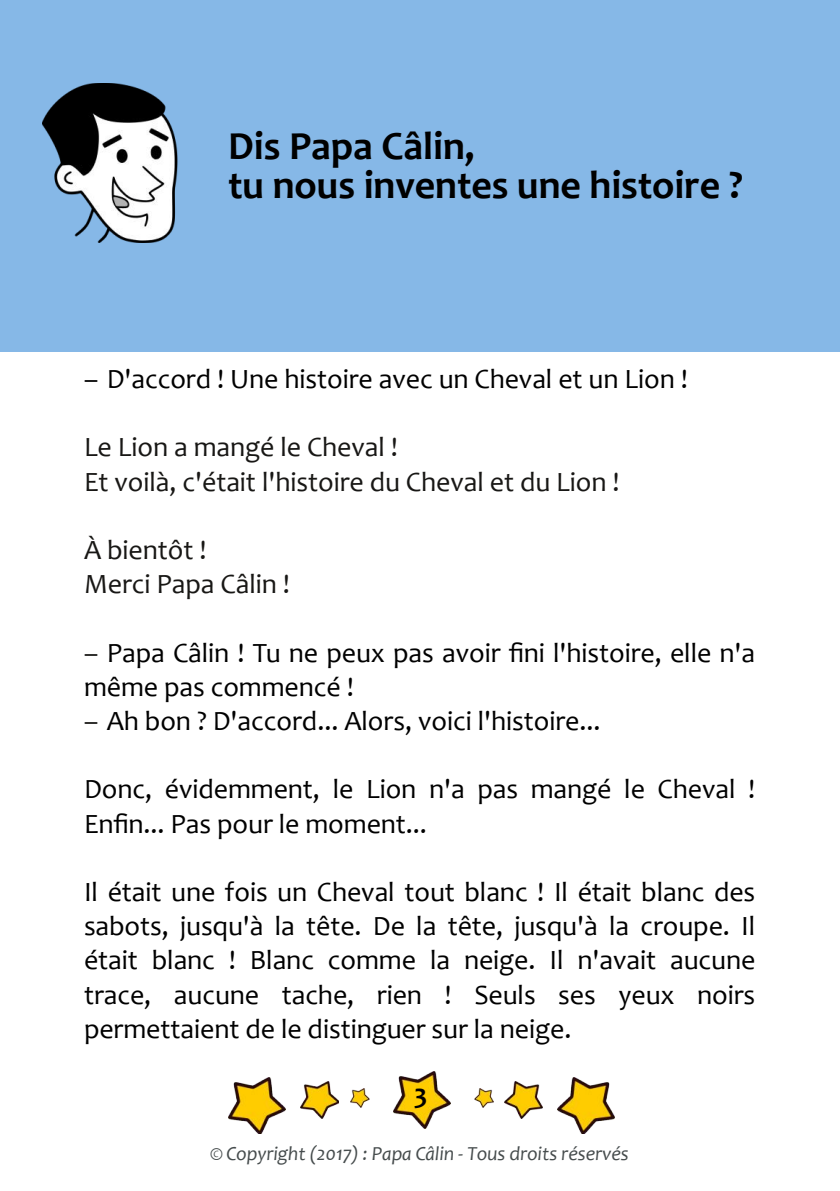
<style>
.page{position:relative;width:840px;height:1191px;background:#fff}
.page>*{position:absolute;margin:0;border:0;box-sizing:border-box;transform-origin:0 0}
.t1{font:700 40px/38.8px "Candara";letter-spacing:-.005em;color:#000}
.t2{font:28px/34.2px "Candara";letter-spacing:-.005em;color:#000}
.t3{font:28px/34.2px "Candara";letter-spacing:-.005em;color:#181715}
.t4{font:700 28px "Candara";color:#000}
.t5{font:italic 20px "Candara";letter-spacing:-.005em;color:#464c4d}
.s1{color:#181715}
</style>
<div class="page">
<img style="left:228px;top:1077px;width:57px;height:57px">
<img style="left:300px;top:1081px;width:38px;height:37px">
<img style="left:350px;top:1088px;width:19px;height:19px">
<img style="left:557px;top:1077px;width:57px;height:57px">
<img style="left:504px;top:1081px;width:38px;height:37px">
<img style="left:474px;top:1088px;width:19px;height:19px">
<img style="left:393px;top:1071px;width:57px;height:57px">
<div style="left:0;top:0;width:839px;height:351px;background:#86b8e7"></div>
<img style="left:42px;top:84px;width:136px;height:158px">
<h1 class="t1" style="left:228px;top:131px;width:516px">Dis Papa Câlin,<br>tu nous inventes une histoire ?</h1>
<p class="t2" style="left:84px;top:365px;width:605px">– D'accord ! Une histoire avec un Cheval et un Lion !</p>
<p class="t3" style="left:84px;top:433px;width:537px">Le Lion a mangé le Cheval !<br>Et voilà, c'était l'histoire du Cheval et du Lion !</p>
<p class="t3" style="left:84px;top:535px;width:207px">À bientôt !<br>Merci Papa Câlin !</p>
<p class="t2" style="left:84px;top:638px;width:672px"><span class="s1">–</span> Papa Câlin ! Tu ne peux pas avoir fini l'histoire, elle n'a même pas commencé !</p>
<p class="t2" style="left:84px;top:706px;width:517px"><span class="s1">–</span> Ah bon ? D'accord... Alors, voici l'histoire...</p>
<p class="t2" style="left:84px;top:775px;width:672px">Donc, évidemment, le Lion n'a pas mangé le Cheval !<br>Enfin... Pas pour le moment...</p>
<p class="t2" style="left:84px;top:877px;width:672px;text-align:justify">Il était une fois un Cheval tout blanc ! Il était blanc des sabots, jusqu'à la tête. De la tête, jusqu'à la croupe. Il était blanc ! Blanc comme la neige. Il n'avait aucune trace, aucune tache, rien ! Seuls ses yeux noirs permettaient de le distinguer sur la neige.</p>
<p class="t4" style="left:414px;top:1082px;width:15px">3</p>
<p class="t5" style="left:210px;top:1145px;width:419px">© Copyright (2017) : Papa Câlin ‐ Tous droits réservés</p>
</div>
